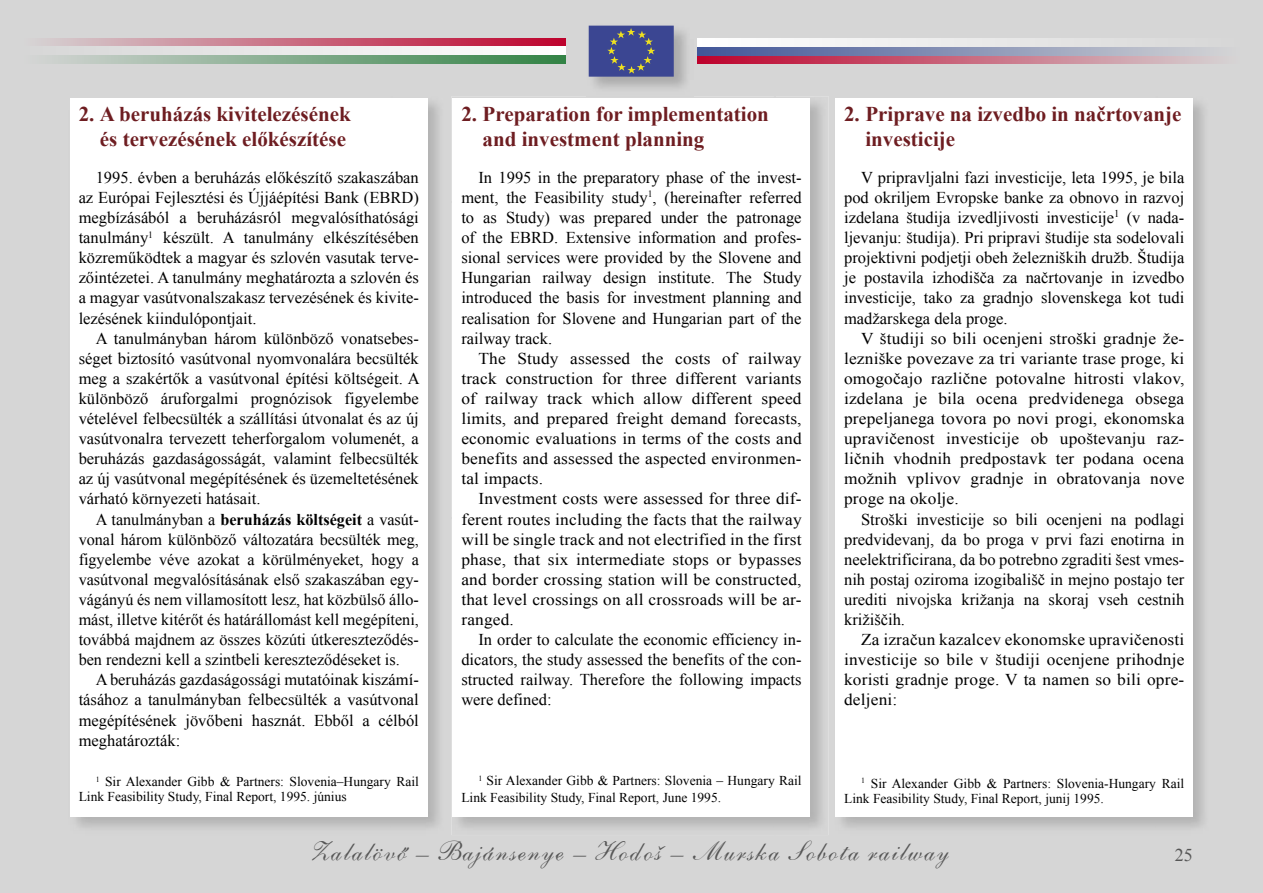
<style>
.page{position:relative;width:1263px;height:893px;background:#d6d6d6}
.page>*{position:absolute;margin:0;border:0;box-sizing:border-box;transform-origin:0 0}
.t1{font:27px "Shelley Andante PFL";color:#565656}
.t2{font:700 21px/25.2px "Times New Roman";color:#6e1d21}
.t3{font:18px "Times New Roman";color:#565656}
.t4{font:16.5px/20.1px "Times New Roman";color:#000;text-align:justify}
.t5{font:16.5px/20.1px "Times New Roman";color:#000;text-align:justify;scale:1.05 1}
.t6{font:13.5px/15px "Times New Roman";color:#000}
.s1{font-weight:700}
</style>
<div class="page">
<img style="left:69px;top:96px;width:377px;height:739px">
<div style="left:70px;top:98px;width:357px;height:718px;background:#fff"></div>
<img style="left:451px;top:96px;width:378px;height:739px">
<div style="left:453px;top:98px;width:357px;height:718px;background:#fff"></div>
<img style="left:834px;top:96px;width:377px;height:739px">
<div style="left:836px;top:98px;width:357px;height:718px;background:#fff"></div>
<img style="left:586px;top:23px;width:108px;height:73px">
<img style="left:586px;top:96px;width:108px;height:1px">
<svg style="left:589px;top:26px;width:85px;height:51px;background:#464f8b"></svg>
<svg style="left:21px;top:38px;width:545px;height:9px;background:#cd7a8c"></svg>
<svg style="left:21px;top:47px;width:545px;height:8px"></svg>
<svg style="left:21px;top:55px;width:545px;height:9px;background:#84ac8d"></svg>
<svg style="left:697px;top:55px;width:545px;height:9px;background:#c27087"></svg>
<svg style="left:697px;top:47px;width:545px;height:8px;background:#8b95b7"></svg>
<svg style="left:697px;top:38px;width:545px;height:9px"></svg>
<p class="t2" style="left:79px;top:100px;width:274px;text-align:right">2. A beruházás kivitelezésének és tervezésének előkészítése</p>
<p class="t4" style="left:79px;top:167px;width:342px;text-indent:17px">1995. évben a beruházás előkészítő szakaszában az Európai Fejlesztési és Újjáépítési Bank (EBRD) megbízásából a beruházásról megvalósíthatósági tanulmány<sup>1</sup> készült. A tanulmány elkészítésében közreműködtek a magyar és szlovén vasutak terve&shy;zőintézetei. A tanulmány meghatározta a szlovén és a magyar vasútvonalszakasz tervezésének és kivite&shy;lezésének kiindulópontjait.</p>
<p class="t4" style="left:79px;top:328px;width:343px;text-indent:17px">A tanulmányban három különböző vonatsebes&shy;séget biztosító vasútvonal nyomvonalára becsülték meg a szakértők a vasútvonal építési költségeit. A különböző áruforgalmi prognózisok figyelembe vételével felbecsülték a szállítási útvonalat és az új vasútvonalra tervezett teherforgalom volumenét, a beruházás gazdaságosságát, valamint felbecsülték az új vasútvonal megépítésének és üzemeltetésének várható környezeti hatásait.</p>
<p class="t4" style="left:79px;top:509px;width:342px;text-indent:17px">A tanulmányban a <span class="s1">beruházás költségeit</span> a vasút&shy;vonal három különböző változatára becsülték meg, figyelembe véve azokat a körülményeket, hogy a vasútvonal megvalósításának első szakaszában egy&shy;vágányú és nem villamosított lesz, hat közbülső állo&shy;mást, illetve kitérőt és határállomást kell megépíteni, továbbá majdnem az összes közúti útkereszteződés&shy;ben rendezni kell a szintbeli kereszteződéseket is.</p>
<p class="t4" style="left:79px;top:670px;width:342px;text-indent:17px">A beruházás gazdaságossági mutatóinak kiszámí&shy;tásához a tanulmányban felbecsülték a vasútvonal megépítésének jövőbeni hasznát. Ebből a célból meghatározták:</p>
<p class="t6" style="left:79px;top:774px;width:342px;text-indent:17px"><sup>1</sup> Sir Alexander Gibb &amp; Partners: Slovenia–Hungary Rail<br>Link Feasibility Study, Final Report, 1995. június</p>
<p class="t2" style="left:483px;top:100px;width:288px;text-indent:-21px">2. Preparation for implementation and investment planning</p>
<p class="t4" style="left:461px;top:167px;width:342px;text-indent:17px">In 1995 in the preparatory phase of the invest&shy;ment, the Feasibility study<sup>1</sup>, (hereinafter referred to as Study) was prepared under the patronage of the EBRD. Extensive information and profes&shy;sional services were provided by the Slovene and Hungarian railway design institute. The Study introduced the basis for investment planning and realisation for Slovene and Hungarian part of the railway track.</p>
<p class="t5" style="left:461px;top:348px;width:326px;text-indent:17px">The Study assessed the costs of railway track construction for three different variants of railway track which allow different speed limits, and prepared freight demand forecasts, economic evaluations in terms of the costs and benefits and assessed the aspected environmen&shy;tal impacts.</p>
<p class="t5" style="left:461px;top:489px;width:326px;text-indent:17px">Investment costs were assessed for three dif&shy;ferent routes including the facts that the railway will be single track and not electrified in the first phase, that six intermediate stops or bypasses and border crossing station will be constructed, that level crossings on all crossroads will be ar&shy;ranged.</p>
<p class="t4" style="left:461px;top:629px;width:342px;text-indent:17px">In order to calculate the economic efficiency in&shy;dicators, the study assessed the benefits of the con&shy;structed railway. Therefore the following impacts were defined:</p>
<p class="t6" style="left:461px;top:772px;width:342px;line-height:16.5px;text-indent:17px"><sup>1</sup> Sir Alexander Gibb &amp; Partners: Slovenia – Hungary Rail<br>Link Feasibility Study, Final Report, June 1995.</p>
<p class="t2" style="left:865px;top:100px;width:318px;text-indent:-21px">2. Priprave na izvedbo in načrtovanje investicije</p>
<p class="t4" style="left:844px;top:167px;width:342px;text-indent:17px">V pripravljalni fazi investicije, leta 1995, je bila pod okriljem Evropske banke za obnovo in razvoj izdelana študija izvedljivosti investicije<sup>1</sup> (v nada&shy;ljevanju: študija). Pri pripravi študije sta sodelovali projektivni podjetji obeh železniških družb. Študija je postavila izhodišča za načrtovanje in izvedbo investicije, tako za gradnjo slovenskega kot tudi madžarskega dela proge.</p>
<p class="t5" style="left:844px;top:328px;width:326px;text-indent:17px">V študiji so bili ocenjeni stroški gradnje že&shy;lezniške povezave za tri variante trase proge, ki omogočajo različne potovalne hitrosti vlakov, izdelana je bila ocena predvidenega obsega prepeljanega tovora po novi progi, ekonomska upravičenost investicije ob upoštevanju raz&shy;ličnih vhodnih predpostavk ter podana ocena možnih vplivov gradnje in obratovanja nove proge na okolje.</p>
<p class="t4" style="left:844px;top:509px;width:342px;text-indent:17px">Stroški investicije so bili ocenjeni na podlagi predvidevanj, da bo proga v prvi fazi enotirna in neelektrificirana, da bo potrebno zgraditi šest vmes&shy;nih postaj oziroma izogibališč in mejno postajo ter urediti nivojska križanja na skoraj vseh cestnih križiščih.</p>
<p class="t5" style="left:844px;top:629px;width:326px;text-indent:17px">Za izračun kazalcev ekonomske upravičenosti investicije so bile v študiji ocenjene prihodnje koristi gradnje proge. V ta namen so bili opre&shy;deljeni:</p>
<p class="t6" style="left:844px;top:775px;width:342px;text-indent:17px"><sup>1</sup> Sir Alexander Gibb &amp; Partners: Slovenia-Hungary Rail<br>Link Feasibility Study, Final Report, junij 1995.</p>
<h1 class="t1" style="left:312px;top:834px;width:640px">Zalalövő – Bajánsenye – Hodoš – Murska Sobota railway</h1>
<p class="t3" style="left:1175px;top:843px;width:19px">25</p>
</div>
